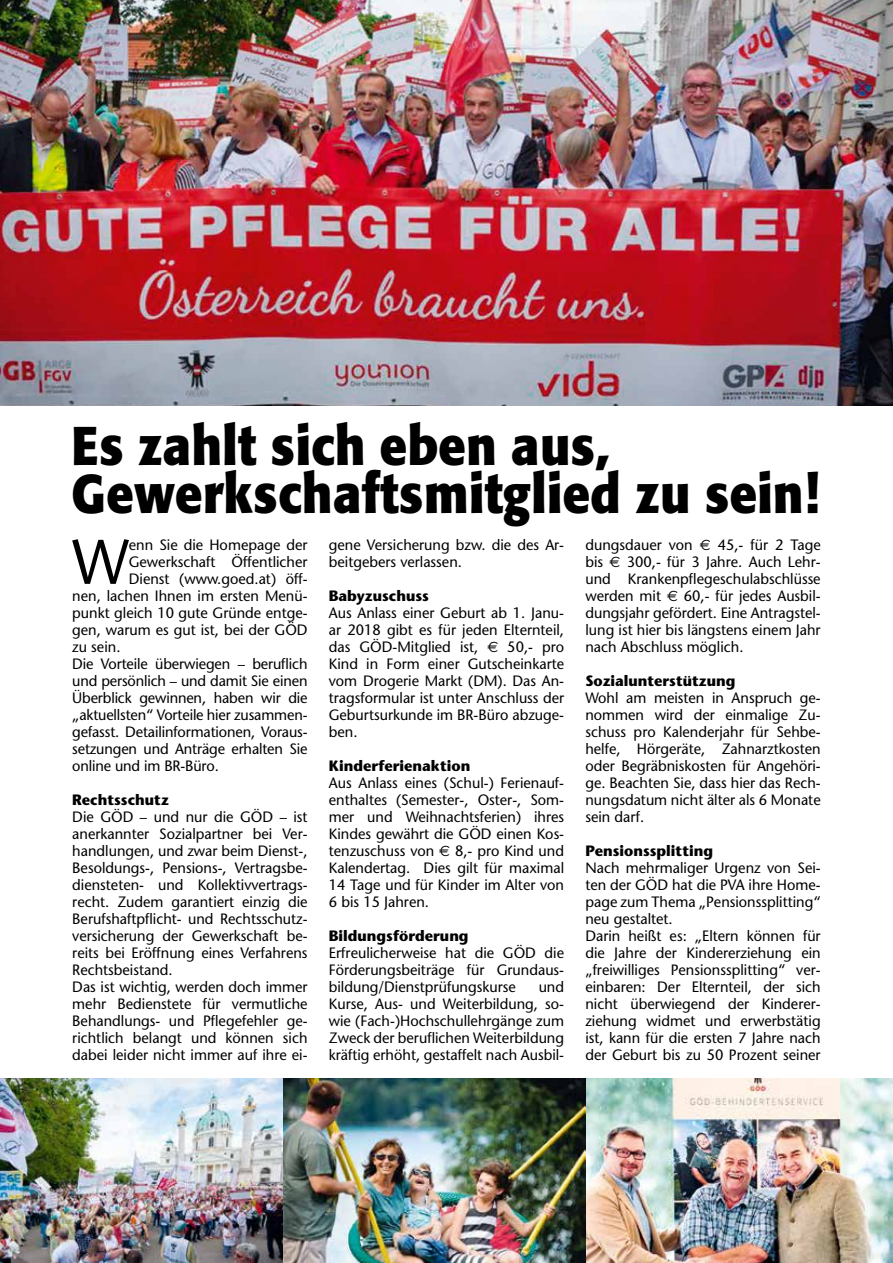
<style>
.page{position:relative;width:893px;height:1263px;background:#fff}
.page>*{position:absolute;margin:0;border:0;box-sizing:border-box;transform-origin:0 0}
.t1{font:62.85px "Stone Sans";color:#000}
.t2{font:700 54px/48px "Formata";letter-spacing:.01em;color:#000;scale:.9 1}
.t3{font:15px/17px "Stone Sans";color:#000;text-align:justify}
.t4{font:700 15px "Stone Sans";color:#000}
.s1{font-family:"Euro Sans"}
</style>
<div class="page">
<img style="left:585px;top:1079px;width:308px;height:184px">
<img style="left:0;top:1079px;width:284px;height:184px">
<img style="left:284px;top:1079px;width:301px;height:184px">
<img style="left:0;top:0;width:893px;height:406px">
<h2 class="t2" style="left:72px;top:421px;width:832px">Es zahlt sich eben aus,<br>Gewerkschaftsmitglied zu sein!</h2>
<p class="t3" style="left:329px;top:536px;width:237px">gene Versicherung bzw. die des Ar&shy;beitgebers verlassen.</p>
<p class="t4" style="left:329px;top:587px;width:102px">Babyzuschuss</p>
<p class="t3" style="left:329px;top:604px;width:237px">Aus Anlass einer Geburt ab 1. Janu&shy;ar 2018 gibt es für jeden Elternteil, das GÖD-Mitglied ist, <span class="s1">€</span> 50,- pro Kind in Form einer Gutscheinkarte vom Drogerie Markt (DM). Das An&shy;tragsformular ist unter Anschluss der Geburtsurkunde im BR-Büro abzuge&shy;ben.</p>
<p class="t4" style="left:329px;top:757px;width:143px">Kinderferienaktion</p>
<p class="t3" style="left:329px;top:774px;width:237px">Aus Anlass eines (Schul-) Ferienauf&shy;enthaltes (Semester-, Oster-, Som&shy;mer und Weihnachtsferien) ihres Kindes gewährt die GÖD einen Kos&shy;tenzuschuss von <span class="s1">€</span> 8,- pro Kind und Kalendertag. Dies gilt für maximal 14 Tage und für Kinder im Alter von 6 bis 15 Jahren.</p>
<p class="t4" style="left:329px;top:927px;width:141px">Bildungsförderung</p>
<p class="t3" style="left:329px;top:944px;width:237px">Erfreulicherweise hat die GÖD die Förderungsbeiträge für Grundaus&shy;bildung/Dienstprüfungskurse</p>
<h1 class="t1" style="left:72px;top:525px;width:58px">W</h1>
<p class="t3" style="left:129px;top:536px;width:180px">enn Sie die Homepage der</p>
<p class="t3" style="left:585px;top:536px;width:237px">dungsdauer von <span class="s1">€</span> 45,- für 2 Tage bis <span class="s1">€</span> 300,- für 3 Jahre. Auch Lehr&shy;und Krankenpflegeschulabschlüsse werden mit <span class="s1">€</span> 60,- für jedes Ausbil&shy;dungsjahr gefördert. Eine Antragstel&shy;lung ist hier bis längstens einem Jahr nach Abschluss möglich.</p>
<p class="t4" style="left:585px;top:672px;width:151px">Sozialunterstützung</p>
<p class="t3" style="left:585px;top:689px;width:237px">Wohl am meisten in Anspruch ge&shy;nommen wird der einmalige Zu&shy;schuss pro Kalenderjahr für Sehbe&shy;helfe, Hörgeräte, Zahnarztkosten oder Begräbniskosten für Angehöri&shy;ge. Beachten Sie, dass hier das Rech&shy;nungsdatum nicht älter als 6 Monate sein darf.</p>
<p class="t4" style="left:585px;top:842px;width:129px">Pensionssplitting</p>
<p class="t3" style="left:585px;top:859px;width:237px;text-align:left">Nach mehrmaliger Urgenz von Sei&shy;ten der GÖD hat die PVA ihre Home&shy;page zum Thema „Pensionssplitting“ neu gestaltet.<br>Darin heißt es: „Eltern können für die Jahre der Kindererziehung ein „freiwilliges Pensionssplitting“ ver&shy;einbaren: Der Elternteil, der sich nicht überwiegend der Kinderer&shy;ziehung widmet und erwerbstätig ist, kann für die ersten 7 Jahre nach der Geburt bis zu 50 Prozent seiner</p>
<p class="t3" style="left:129px;top:553px;width:180px">Gewerkschaft Öffentlicher</p>
<p class="t3" style="left:129px;top:570px;width:180px">Dienst (www.goed.at) öff-</p>
<p class="t3" style="left:72px;top:587px;width:237px">nen, lachen Ihnen im ersten Menü-</p>
<p class="t3" style="left:72px;top:604px;width:237px">punkt gleich 10 gute Gründe entge-</p>
<p class="t3" style="left:72px;top:621px;width:237px">gen, warum es gut ist, bei der GÖD</p>
<p class="t3" style="left:72px;top:638px;width:50px">zu sein.</p>
<p class="t3" style="left:72px;top:655px;width:237px">Die Vorteile überwiegen – beruflich</p>
<p class="t3" style="left:72px;top:672px;width:237px">und persönlich – und damit Sie einen</p>
<p class="t3" style="left:72px;top:689px;width:237px">Überblick gewinnen, haben wir die</p>
<p class="t3" style="left:72px;top:706px;width:237px">„aktuellsten“ Vorteile hier zusammen-</p>
<p class="t3" style="left:72px;top:723px;width:237px">gefasst. Detailinformationen, Voraus-</p>
<p class="t3" style="left:72px;top:740px;width:237px">setzungen und Anträge erhalten Sie</p>
<p class="t3" style="left:72px;top:757px;width:148px">online und im BR-Büro.</p>
<p class="t4" style="left:72px;top:791px;width:98px">Rechtsschutz</p>
<p class="t3" style="left:72px;top:808px;width:237px;text-align:left">Die GÖD – und nur die GÖD – ist anerkannter Sozialpartner bei Ver&shy;handlungen, und zwar beim Dienst-, Besoldungs-, Pensions-, Vertragsbe&shy;diensteten- und Kollektivvertrags&shy;recht. Zudem garantiert einzig die Berufshaftpflicht- und Rechtsschutz&shy;versicherung der Gewerkschaft be&shy;reits bei Eröffnung eines Verfahrens Rechtsbeistand.<br>Das ist wichtig, werden doch immer mehr Bedienstete für vermutliche Behandlungs- und Pflegefehler ge&shy;richtlich belangt und können sich dabei leider nicht immer auf ihre ei-</p>
<p class="t3" style="left:329px;top:978px;width:237px;text-indent:210px">und Kurse, Aus- und Weiterbildung, so&shy;wie (Fach-)Hochschullehrgänge zum Zweck der beruflichen Weiterbildung kräftig erhöht, gestaffelt nach Ausbil-</p>
</div>
